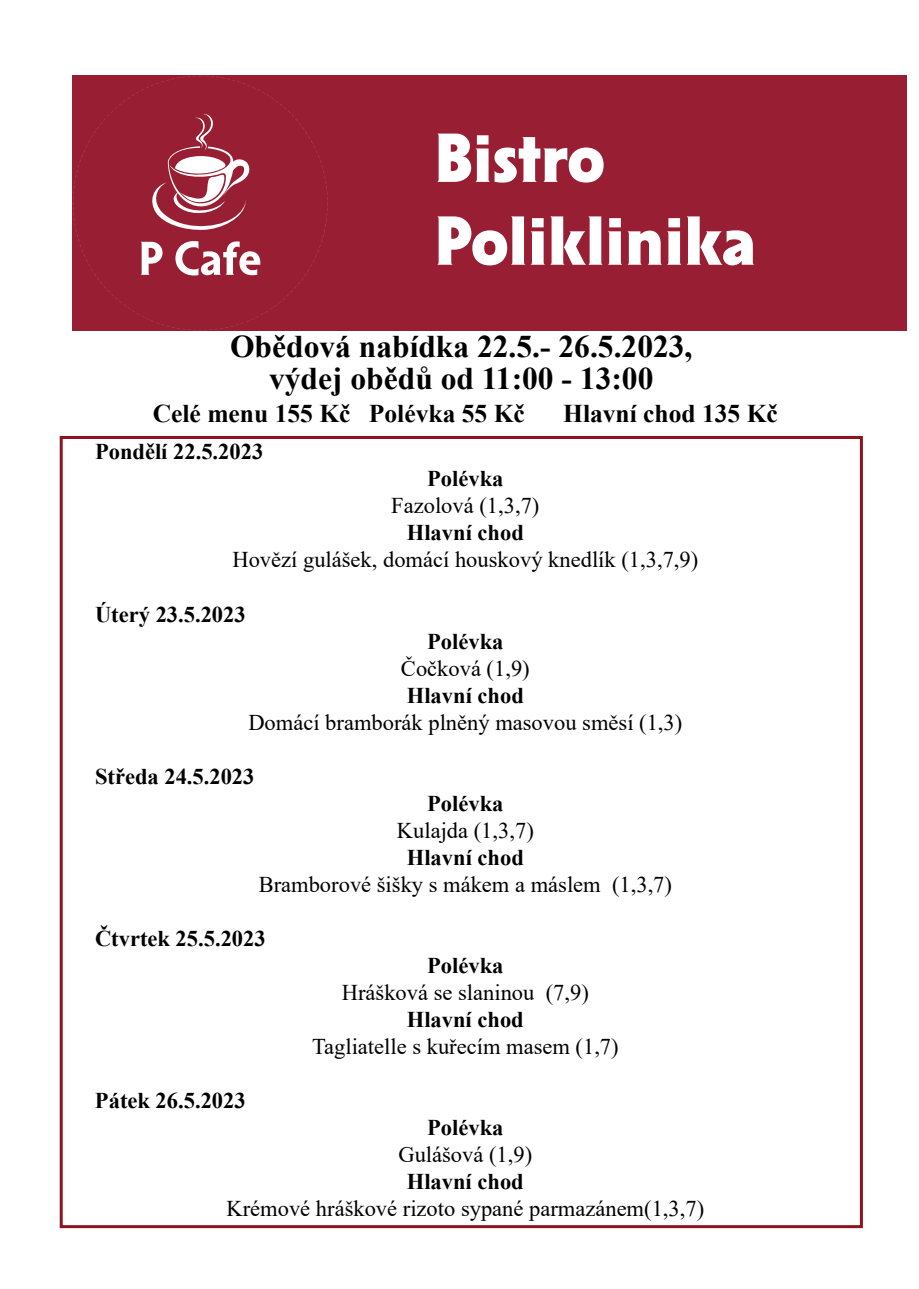
<style>
.page{position:relative;width:919px;height:1289px;background:#fff}
.page>*{position:absolute;margin:0;border:0;box-sizing:border-box;transform-origin:0 0}
.t1{font:900 69px/82.8px "Solpera Medium OSFCE";color:#fff}
.t2{font:700 31.5px/31.5px "Times New Roman";color:#000;text-align:center}
.t3{font:700 25.5px "Times New Roman";color:#000}
.t4{font:22.5px "Times New Roman";color:#000}
.t5{font:700 22.5px "Times New Roman";color:#000}
</style>
<div class="page">
<svg style="left:73px;top:76px;width:255px;height:254px;background:#9e2d40"></svg>
<div style="left:328px;top:76px;width:578px;height:255px;background:#981e33"></div>
<h1 class="t1" style="left:434px;top:122px;width:323px">Bistro<br>Poliklinika</h1>
<h2 class="t2" style="left:230px;top:330px;width:464px">Obědová nabídka 22.5.- 26.5.2023, výdej obědů od 11:00 - 13:00</h2>
<p class="t3" style="left:153px;top:395px;width:373px">Celé menu 155 Kč Polévka 55 Kč</p>
<p class="t3" style="left:563px;top:395px;width:216px">Hlavní chod 135 Kč</p>
<p class="t5" style="left:95px;top:435px;width:170px">Pondělí 22.5.2023</p>
<p class="t5" style="left:427px;top:462px;width:78px">Polévka</p>
<p class="t4" style="left:391px;top:490px;width:150px">Fazolová (1,3,7)</p>
<p class="t5" style="left:407px;top:516px;width:118px">Hlavní chod</p>
<p class="t4" style="left:232px;top:544px;width:467px">Hovězí gulášek, domácí houskový knedlík (1,3,7,9)</p>
<p class="t5" style="left:95px;top:597px;width:152px">Úterý 23.5.2023</p>
<p class="t5" style="left:427px;top:624px;width:78px">Polévka</p>
<p class="t4" style="left:401px;top:652px;width:130px">Čočková (1,9)</p>
<p class="t5" style="left:407px;top:678px;width:118px">Hlavní chod</p>
<p class="t4" style="left:248px;top:706px;width:435px">Domácí bramborák plněný masovou směsí (1,3)</p>
<p class="t5" style="left:95px;top:759px;width:161px">Středa 24.5.2023</p>
<p class="t5" style="left:427px;top:786px;width:78px">Polévka</p>
<p class="t4" style="left:397px;top:814px;width:138px">Kulajda (1,3,7)</p>
<p class="t5" style="left:407px;top:840px;width:118px">Hlavní chod</p>
<p class="t4" style="left:259px;top:868px;width:415px">Bramborové šišky s mákem a máslem (1,3,7)</p>
<p class="t5" style="left:95px;top:921px;width:172px">Čtvrtek 25.5.2023</p>
<p class="t5" style="left:427px;top:948px;width:78px">Polévka</p>
<p class="t4" style="left:342px;top:976px;width:248px">Hrášková se slaninou (7,9)</p>
<p class="t5" style="left:407px;top:1002px;width:118px">Hlavní chod</p>
<p class="t4" style="left:312px;top:1030px;width:308px">Tagliatelle s kuřecím masem (1,7)</p>
<p class="t5" style="left:95px;top:1083px;width:152px">Pátek 26.5.2023</p>
<p class="t5" style="left:427px;top:1110px;width:78px">Polévka</p>
<p class="t4" style="left:398px;top:1138px;width:135px">Gulášová (1,9)</p>
<p class="t5" style="left:407px;top:1164px;width:118px">Hlavní chod</p>
<p class="t4" style="left:226px;top:1192px;width:479px">Krémové hráškové rizoto sypané parmazánem(1,3,7)</p>
</div>
